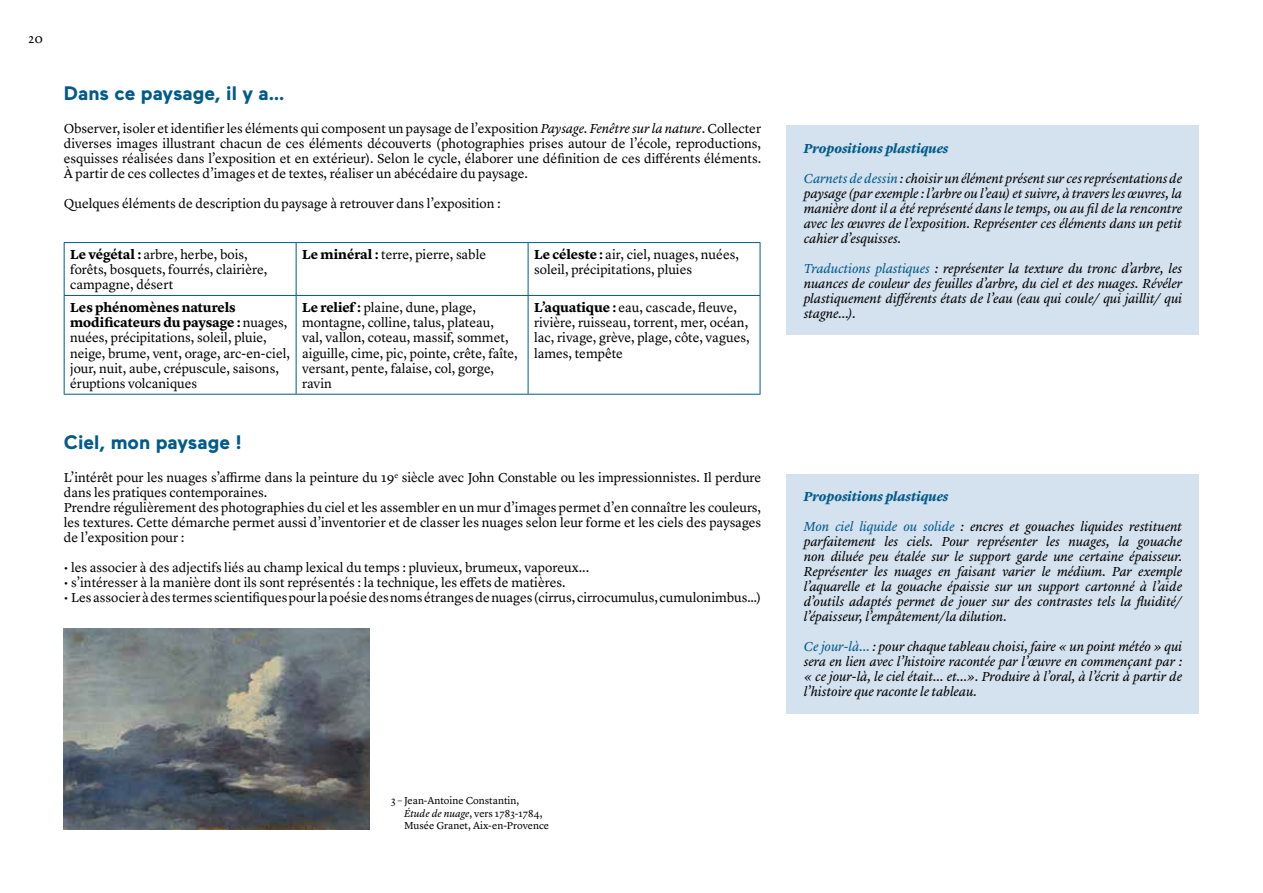
<style>
.page{position:relative;width:1263px;height:893px;background:#fff}
.page>*{position:absolute;margin:0;border:0;box-sizing:border-box;transform-origin:0 0}
.t1{font:700 19.5px "Maax";color:#005a8a}
.t2{font:13.5px/15.3px "Lyon Text";color:#000}
.t3{font:italic 13.5px/15px "Lyon Text";letter-spacing:-.005em;color:#000;text-align:justify}
.t4{font:italic 700 13.5px "Lyon Text";color:#005a8a}
.t5{font:10.5px/12.6px "Lyon Text";color:#000}
.s1{font-style:italic}
.s2{font-weight:700}
.s3{color:#005a8a}
</style>
<div class="page">
<div style="left:787px;top:474px;width:412px;height:239px;background:#d4e1ee"></div>
<img style="left:64px;top:629px;width:306px;height:200px">
<div style="left:787px;top:126px;width:412px;height:209px;background:#d4e1ee"></div>
<hr style="left:64px;top:242px;width:232px;height:1px;background:#005a8a">
<hr style="left:64px;top:243px;width:1px;height:52px;background:#005a8a">
<hr style="left:296px;top:242px;width:232px;height:1px;background:#005a8a">
<hr style="left:296px;top:243px;width:1px;height:52px;background:#005a8a">
<hr style="left:528px;top:242px;width:232px;height:1px;background:#005a8a">
<hr style="left:528px;top:243px;width:1px;height:52px;background:#005a8a">
<hr style="left:760px;top:243px;width:1px;height:52px;background:#005a8a">
<hr style="left:64px;top:295px;width:232px;height:1px;background:#005a8a">
<hr style="left:64px;top:296px;width:1px;height:98px;background:#005a8a">
<hr style="left:296px;top:295px;width:232px;height:1px;background:#005a8a">
<hr style="left:296px;top:296px;width:1px;height:98px;background:#005a8a">
<hr style="left:528px;top:295px;width:232px;height:1px;background:#005a8a">
<hr style="left:528px;top:296px;width:1px;height:98px;background:#005a8a">
<hr style="left:760px;top:296px;width:1px;height:98px;background:#005a8a">
<hr style="left:64px;top:394px;width:232px;height:1px;background:#005a8a">
<hr style="left:296px;top:394px;width:232px;height:1px;background:#005a8a">
<hr style="left:528px;top:394px;width:232px;height:1px;background:#005a8a">
<p class="t2" style="left:28px;top:29px;width:16px">20</p>
<h1 class="t1" style="left:64px;top:83px;width:222px">Dans ce paysage, il y a…</h1>
<p class="t2" style="left:64px;top:120px;width:699px;text-align:justify">Observer, isoler et identifier les éléments qui composent un paysage de l’exposition <span class="s1">Paysage. Fenêtre sur la nature</span>. Collecter diverses images illustrant chacun de ces éléments découverts (photographies prises autour de l’école, reproductions, esquisses réalisées dans l’exposition et en extérieur). Selon le cycle, élaborer une définition de ces différents éléments.<br>À partir de ces collectes d’images et de textes, réaliser un abécédaire du paysage.</p>
<p class="t2" style="left:64px;top:195px;width:438px">Quelques éléments de description du paysage à retrouver dans l’exposition :</p>
<p class="t2" style="left:70px;top:246px;width:199px"><span class="s2">Le végétal :</span> arbre, herbe, bois, forêts, bosquets, fourrés, clairière, campagne, désert</p>
<p class="t2" style="left:302px;top:246px;width:185px"><span class="s2">Le minéral :</span> terre, pierre, sable</p>
<p class="t2" style="left:534px;top:246px;width:206px"><span class="s2">Le céleste :</span> air, ciel, nuages, nuées, soleil, précipitations, pluies</p>
<p class="t2" style="left:70px;top:298px;width:221px"><span class="s2">Les phénomènes naturels modificateurs du paysage :</span> nuages, nuées, précipitations, soleil, pluie, neige, brume, vent, orage, arc-en-ciel, jour, nuit, aube, crépuscule, saisons, éruptions volcaniques</p>
<p class="t2" style="left:302px;top:298px;width:217px"><span class="s2">Le relief :</span> plaine, dune, plage, montagne, colline, talus, plateau, val, vallon, coteau, massif, sommet, aiguille, cime, pic, pointe, crête, faîte, versant, pente, falaise, col, gorge, ravin</p>
<p class="t2" style="left:534px;top:298px;width:217px"><span class="s2">L’aquatique :</span> eau, cascade, fleuve, rivière, ruisseau, torrent, mer, océan, lac, rivage, grève, plage, côte, vagues, lames, tempête</p>
<h1 class="t1" style="left:64px;top:432px;width:180px">Ciel, mon paysage !</h1>
<p class="t2" style="left:64px;top:469px;width:699px">L’intérêt pour les nuages s’affirme dans la peinture du 19<sup>e</sup> siècle avec John Constable ou les impressionnistes. Il perdure dans les pratiques contemporaines.<br>Prendre régulièrement des photographies du ciel et les assembler en un mur d’images permet d’en connaître les couleurs, les textures. Cette démarche permet aussi d’inventorier et de classer les nuages selon leur forme et les ciels des paysages de l’exposition pour :</p>
<p class="t2" style="left:64px;top:559px;width:527px">• les associer à des adjectifs liés au champ lexical du temps : pluvieux, brumeux, vaporeux...</p>
<p class="t2" style="left:64px;top:574px;width:503px">• s’intéresser à la manière dont ils sont représentés : la technique, les effets de matières.</p>
<p class="t2" style="left:64px;top:589px;width:699px">• Les associer à des termes scientifiques pour la poésie des noms étranges de nuages (cirrus, cirrocumulus, cumulonimbus…)</p>
<p class="t5" style="left:404px;top:793px;width:147px;text-indent:-13px">3 – Jean-Antoine Constantin,<br><span class="s1">Étude de nuage</span>, vers 1783-1784,<br>Musée Granet, Aix-en-Provence</p>
<p class="t4" style="left:804px;top:138px;width:146px">Propositions plastiques</p>
<p class="t3" style="left:804px;top:170px;width:380px"><span class="s3">Carnets de dessin</span> : choisir un élément présent sur ces représentations de paysage (par exemple : l’arbre ou l’eau) et suivre, à travers les œuvres, la manière dont il a été représenté dans le temps, ou au fil de la rencontre avec les œuvres de l’exposition. Représenter ces éléments dans un petit cahier d’esquisses.</p>
<p class="t3" style="left:804px;top:260px;width:380px"><span class="s3">Traductions plastiques</span> : représenter la texture du tronc d’arbre, les nuances de couleur des feuilles d’arbre, du ciel et des nuages. Révéler plastiquement différents états de l’eau (eau qui coule/ qui jaillit/ qui stagne…).</p>
<p class="t4" style="left:804px;top:487px;width:146px">Propositions plastiques</p>
<p class="t3" style="left:804px;top:518px;width:380px"><span class="s3">Mon ciel liquide ou solide</span> : encres et gouaches liquides restituent parfaitement les ciels. Pour représenter les nuages, la gouache non diluée peu étalée sur le support garde une certaine épaisseur.<br>Représenter les nuages en faisant varier le médium. Par exemple l’aquarelle et la gouache épaissie sur un support cartonné à l’aide d’outils adaptés permet de jouer sur des contrastes tels la fluidité/ l’épaisseur, l’empâtement/la dilution.</p>
<p class="t3" style="left:804px;top:638px;width:380px"><span class="s3">Ce jour-là…</span> : pour chaque tableau choisi, faire « un point météo » qui sera en lien avec l’histoire racontée par l’œuvre en commençant par : « ce jour-là, le ciel était… et…». Produire à l’oral, à l’écrit à partir de l’histoire que raconte le tableau.</p>
</div>
